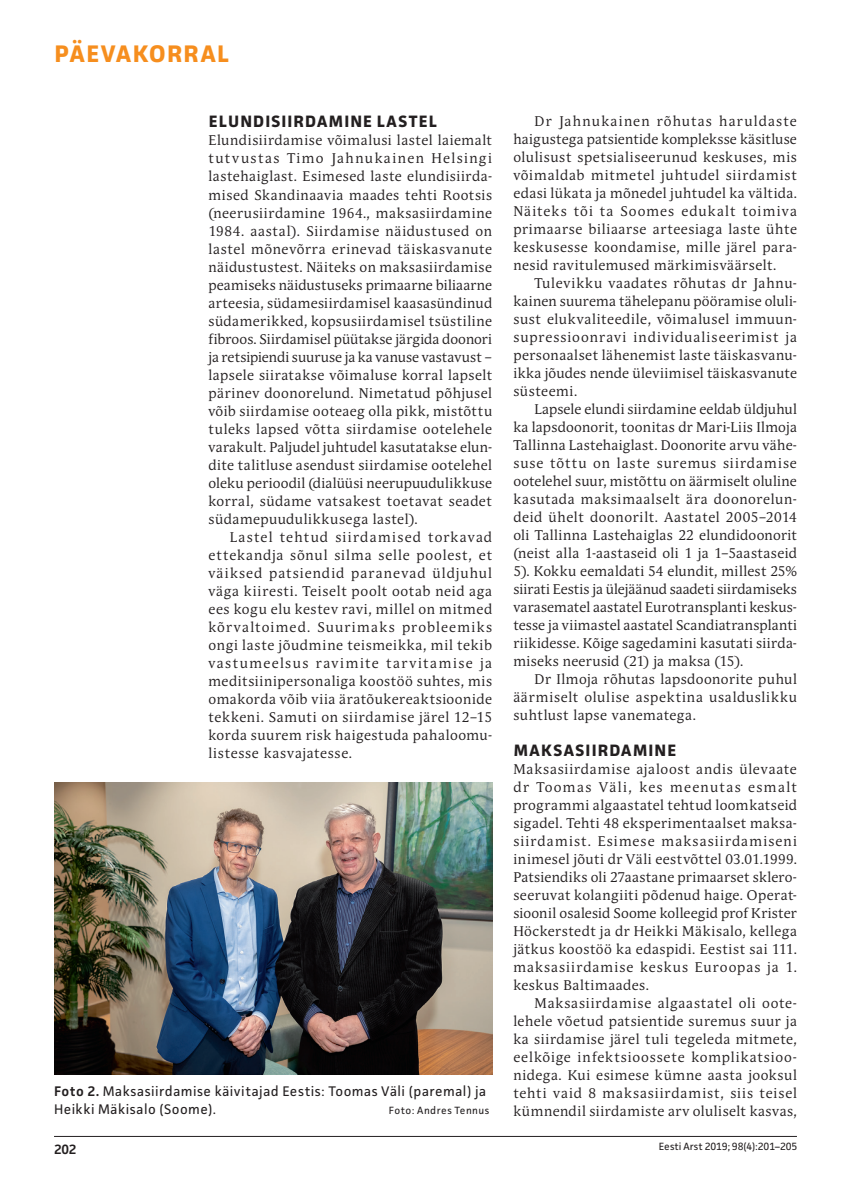
<style>
.page{position:relative;width:851px;height:1191px;background:#fff}
.page>*{position:absolute;margin:0;border:0;box-sizing:border-box;transform-origin:0 0}
.t1{font:700 24px "Facit";color:#f68e1e}
.t2{font:700 16.5px "Facit";letter-spacing:.07em;color:#231f20}
.t3{font:13.95px/18px "Andulka Book Pro";letter-spacing:.04em;color:#231f20;text-align:justify}
.t4{font:13.95px/18px "Facit";letter-spacing:.035em;color:#231f20}
.t5{font:600 13.5px "Facit";color:#231f20}
.t6{font:10.5px "Facit";letter-spacing:-.005em;color:#231f20}
.t7{font:10.5px "Facit";letter-spacing:.045em;color:#231f20}
.s1{font-weight:600}
</style>
<div class="page">
<hr style="left:54px;top:1136px;width:742px;height:1px;background:#231f20">
<img style="left:54px;top:782px;width:438px;height:292px">
<h1 class="t1" style="left:55px;top:39px;width:32px">PÄEVAKO</h1>
<h1 class="t1" style="left:167px;top:39px;width:49px">RRAL</h1>
<p class="t2" style="left:209px;top:111px;width:229px">ELUNDISIIRDAMINE LASTEL</p>
<p class="t3" style="left:208px;top:132px;width:285px">Elundisiirdamise võimalusi lastel laiemalt tutvustas Timo Jahnukainen Helsingi lastehaiglast. Esimesed laste elundisiirda&shy;mised Skandinaavia maades tehti Rootsis (neerusiirdamine 1964., maksasiirdamine 1984. aastal). Siirdamise näidustused on lastel mõnevõrra erinevad täiskasvanute näidustustest. Näiteks on maksasiirdamise peamiseks näidustuseks primaarne biliaarne arteesia, südamesiirdamisel kaasasündinud südamerikked, kopsusiirdamisel tsüstiline fibroos. Siirdamisel püütakse järgida doonori ja retsipiendi suuruse ja ka vanuse vastavust – lapsele siiratakse võimaluse korral lapselt pärinev doonorelund. Nimetatud põhjusel võib siirdamise ooteaeg olla pikk, mistõttu tuleks lapsed võtta siirdamise ootelehele varakult. Paljudel juhtudel kasutatakse elun&shy;dite talitluse asendust siirdamise ootelehel oleku perioodil (dialüüsi neerupuudulikkuse korral, südame vatsakest toetavat seadet südamepuudulikkusega lastel).</p>
<p class="t3" style="left:208px;top:528px;width:285px;text-indent:21px">Lastel tehtud siirdamised torkavad ettekandja sõnul silma selle poolest, et väiksed patsiendid paranevad üldjuhul väga kiiresti. Teiselt poolt ootab neid aga ees kogu elu kestev ravi, millel on mitmed kõrvaltoimed. Suurimaks probleemiks ongi laste jõudmine teismeikka, mil tekib vastumeelsus ravimite tarvitamise ja meditsiinipersonaliga koostöö suhtes, mis omakorda võib viia äratõukereaktsioonide tekkeni. Samuti on siirdamise järel 12–15 korda suurem risk haigestuda pahaloomu&shy;listesse kasvajatesse.</p>
<p class="t4" style="left:54px;top:1082px;width:433px"><span class="s1">Foto 2.</span> Maksasiirdamise käivitajad Eestis: Toomas Väli (paremal) ja<br>Heikki Mäkisalo (Soome).</p>
<p class="t7" style="left:389px;top:1103px;width:102px">Foto: Andres Tennus</p>
<p class="t5" style="left:54px;top:1140px;width:24px">202</p>
<p class="t3" style="left:513px;top:112px;width:285px;text-indent:21px">Dr Jahnukainen rõhutas haruldaste haigustega patsientide kompleksse käsitluse olulisust spetsialiseerunud keskuses, mis võimaldab mitmetel juhtudel siirdamist edasi lükata ja mõnedel juhtudel ka vältida.<br>Näiteks tõi ta Soomes edukalt toimiva primaarse biliaarse arteesiaga laste ühte keskusesse koondamise, mille järel para&shy;nesid ravitulemused märkimisväärselt.</p>
<p class="t3" style="left:513px;top:274px;width:285px;text-indent:21px">Tulevikku vaadates rõhutas dr Jahnu&shy;kainen suurema tähelepanu pööramise oluli&shy;sust elukvaliteedile, võimalusel immuun&shy;supressioonravi individualiseerimist ja personaalset lähenemist laste täiskasvanu&shy;ikka jõudes nende üleviimisel täiskasvanute süsteemi.</p>
<p class="t3" style="left:513px;top:400px;width:285px;text-indent:21px">Lapsele elundi siirdamine eeldab üldjuhul ka lapsdoonorit, toonitas dr Mari-Liis Ilmoja Tallinna Lastehaiglast. Doonorite arvu vähe&shy;suse tõttu on laste suremus siirdamise ootelehel suur, mistõttu on äärmiselt oluline kasutada maksimaalselt ära doonorelun&shy;deid ühelt doonorilt. Aastatel 2005–2014 oli Tallinna Lastehaiglas 22 elundidoonorit (neist alla 1-aastaseid oli 1 ja 1–5aastaseid 5). Kokku eemaldati 54 elundit, millest 25% siirati Eestis ja ülejäänud saadeti siirdamiseks varasematel aastatel Eurotransplanti keskus&shy;tesse ja viimastel aastatel Scandiatransplanti riikidesse. Kõige sagedamini kasutati siirda&shy;miseks neerusid (21) ja maksa (15).</p>
<p class="t3" style="left:513px;top:670px;width:285px;text-indent:21px">Dr Ilmoja rõhutas lapsdoonorite puhul äärmiselt olulise aspektina usalduslikku suhtlust lapse vanematega.</p>
<p class="t2" style="left:513px;top:740px;width:164px">MAKSASIIRDAMINE</p>
<p class="t3" style="left:513px;top:760px;width:285px">Maksasiirdamise ajaloost andis ülevaate dr Toomas Väli, kes meenutas esmalt programmi algaastatel tehtud loomkatseid sigadel. Tehti 48 eksperimentaalset maksa&shy;siirdamist. Esimese maksasiirdamiseni inimesel jõuti dr Väli eestvõttel 03.01.1999.<br>Patsiendiks oli 27aastane primaarset sklero&shy;seeruvat kolangiiti põdenud haige. Operat&shy;sioonil osalesid Soome kolleegid prof Krister Höckerstedt ja dr Heikki Mäkisalo, kellega jätkus koostöö ka edaspidi. Eestist sai 111. maksasiirdamise keskus Euroopas ja 1. keskus Baltimaades.</p>
<p class="t3" style="left:513px;top:994px;width:285px;text-indent:21px">Maksasiirdamise algaastatel oli oote&shy;lehele võetud patsientide suremus suur ja ka siirdamise järel tuli tegeleda mitmete, eelkõige infektsioossete komplikatsioo&shy;nidega. Kui esimese kümne aasta jooksul tehti vaid 8 maksasiirdamist, siis teisel kümnendil siirdamiste arv oluliselt kasvas,</p>
<p class="t6" style="left:658px;top:1139px;width:140px">Eesti Arst 2019; 98(4):201–205</p>
</div>
